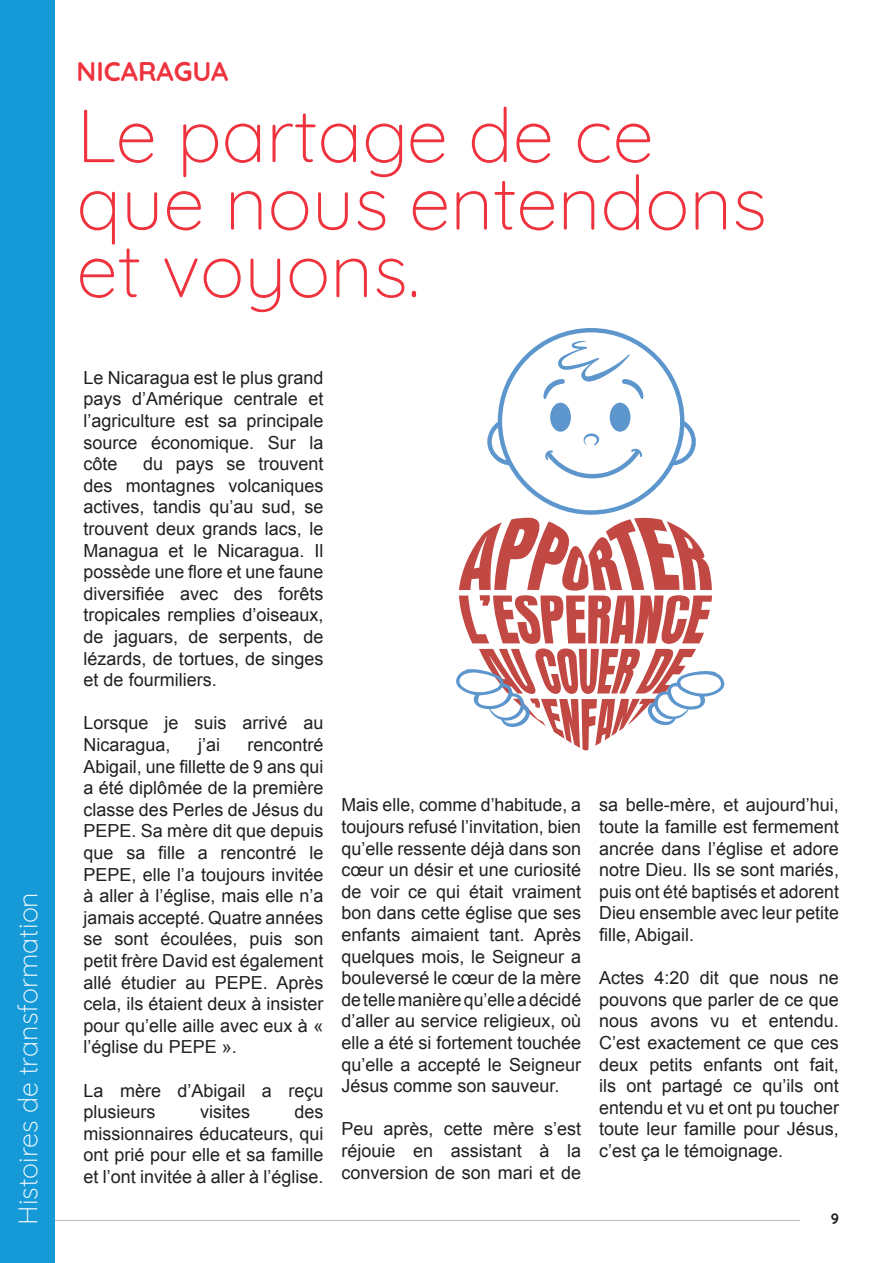
<style>
.page{position:relative;width:893px;height:1263px;background:#fff}
.page>*{position:absolute;margin:0;border:0;box-sizing:border-box;transform-origin:0 0}
.t1{font:300 75px/67.5px "Quicksand";color:#ee333e}
.t2{font:300 27px "Quicksand";color:#fff}
.t3{font:700 27px "Quicksand";color:#ee333e}
.t4{font:18px/21.6px "Arial";color:#231f20;text-align:justify}
.t5{font:700 15px "Quicksand";color:#231f20}
</style>
<div class="page">
<hr style="left:53px;top:1220px;width:746px;height:1px;background:#bcbdc0">
<div style="left:0;top:0;width:54px;height:1263px;background:#1599d7"></div>
<svg style="left:456px;top:328px;width:269px;height:423px"></svg>
<div style="left:550px;top:403px;width:21px;height:29px;background:#5c96cc;border-radius:50%"></div>
<div style="left:610px;top:403px;width:20px;height:29px;background:#5c96cc;border-radius:50%"></div>
<h2 class="t2" style="left:7px;top:1225px;width:334px;rotate:-90deg">Histoires de transformation</h2>
<h2 class="t3" style="left:77px;top:49px;width:153px">NICARAGUA</h2>
<h1 class="t1" style="left:77px;top:94px;width:692px">Le partage de ce que nous entendons et voyons.</h1>
<p class="t4" style="left:84px;top:367px;width:241px">Le Nicaragua est le plus grand pays d’Amérique centrale et l’agriculture est sa principale source économique. Sur la côte</p>
<p class="t4" style="left:84px;top:453px;width:241px;text-indent:59px">du pays se trouvent des montagnes volcaniques actives, tandis qu’au sud, se trouvent deux grands lacs, le Managua et le Nicaragua. Il possède une flore et une faune diversifiée avec des forêts tropicales remplies d’oiseaux, de jaguars, de serpents, de lézards, de tortues, de singes et de fourmiliers.</p>
<p class="t4" style="left:84px;top:712px;width:241px">Lorsque je suis arrivé au<br>Nicaragua,</p>
<p class="t4" style="left:198px;top:734px;width:23px">j’ai</p>
<p class="t4" style="left:84px;top:734px;width:241px;text-indent:164px">rencontré Abigail, une fillette de 9 ans qui a été diplômée de la première classe des Perles de Jésus du PEPE. Sa mère dit que depuis que sa fille a rencontré le PEPE, elle l’a toujours invitée à aller à l’église, mais elle n’a jamais accepté. Quatre années se sont écoulées, puis son petit frère David est également allé étudier au PEPE. Après cela, ils étaient deux à insister pour qu’elle aille avec eux à « l’église du PEPE ».</p>
<p class="t4" style="left:84px;top:1080px;width:241px">La mère d’Abigail a reçu plusieurs</p>
<p class="t4" style="left:84px;top:1101px;width:241px;text-indent:211px">des missionnaires éducateurs, qui ont prié pour elle et sa famille et l’ont invitée à aller à l’église.</p>
<p class="t4" style="left:200px;top:1101px;width:52px">visites</p>
<p class="t4" style="left:341px;top:794px;width:241px">Mais elle, comme d’habitude, a toujours refusé l’invitation, bien qu’elle ressente déjà dans son cœur un désir et une curiosité de voir ce qui était vraiment bon dans cette église que ses enfants aimaient tant. Après quelques mois, le Seigneur a bouleversé le cœur de la mère de telle manière qu’elle a décidé d’aller au service religieux, où elle a été si fortement touchée qu’elle a accepté le Seigneur Jésus comme son sauveur.</p>
<p class="t4" style="left:341px;top:1118px;width:241px">Peu après, cette mère s’est réjouie en assistant à la conversion de son mari et de</p>
<p class="t4" style="left:599px;top:794px;width:241px">sa belle-mère, et aujourd’hui, toute la famille est fermement ancrée dans l’église et adore notre Dieu. Ils se sont mariés, puis ont été baptisés et adorent Dieu ensemble avec leur petite fille, Abigail.</p>
<p class="t4" style="left:599px;top:967px;width:241px">Actes 4:20 dit que nous ne pouvons que parler de ce que nous avons vu et entendu.<br>C’est exactement ce que ces deux petits enfants ont fait, ils ont partagé ce qu’ils ont entendu et vu et ont pu toucher toute leur famille pour Jésus, c’est ça le témoignage.</p>
<p class="t5" style="left:831px;top:1206px;width:10px">9</p>
</div>
